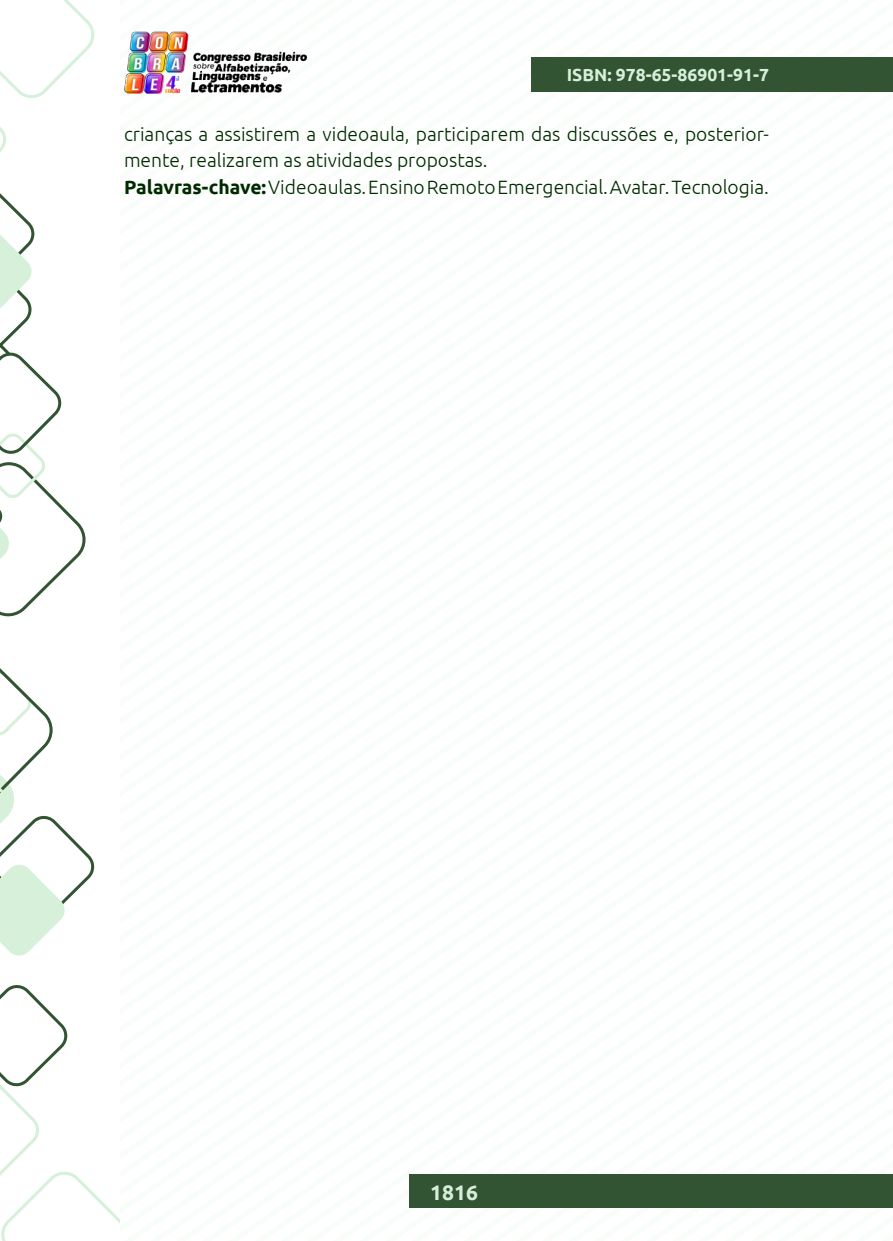
<style>
.page{position:relative;width:893px;height:1241px;background:#fff}
.page>*{position:absolute;margin:0;border:0;box-sizing:border-box;transform-origin:0 0}
.t1{font:700 21px "Ubuntu";color:#d6efda}
._4_RESUMO{font:300 19.25px/26.2px "Ubuntu";color:#002b00}
.t2{font:700 17.5px "Ubuntu";color:#d6efda}
.s1{font-weight:700}
</style>
<div class="page">
<img style="left:124px;top:31px;width:182px;height:62px">
<div style="left:532px;top:57px;width:361px;height:35px;background:#335433"></div>
<div style="left:410px;top:1174px;width:483px;height:33px;background:#335433"></div>
<svg style="left:0;top:985px;width:119px;height:255px"></svg>
<svg style="left:0;top:0;width:94px;height:616px"></svg>
<svg style="left:0;top:668px;width:94px;height:288px"></svg>
<p class="t2" style="left:567px;top:64px;width:204px">ISBN: 978-65-86901-91-7</p>
<p class="_4_RESUMO" style="left:124px;top:120px;width:646px">crianças a assistirem a videoaula, participarem das discussões e, posterior&shy;mente, realizarem as atividades propostas.</p>
<p class="_4_RESUMO" style="left:124px;top:173px;width:646px"><span class="s1">Palavras-chave:</span> Videoaulas. Ensino Remoto Emergencial. Avatar. Tecnologia.</p>
<p class="t1" style="left:430px;top:1178px;width:49px">1816</p>
</div>
